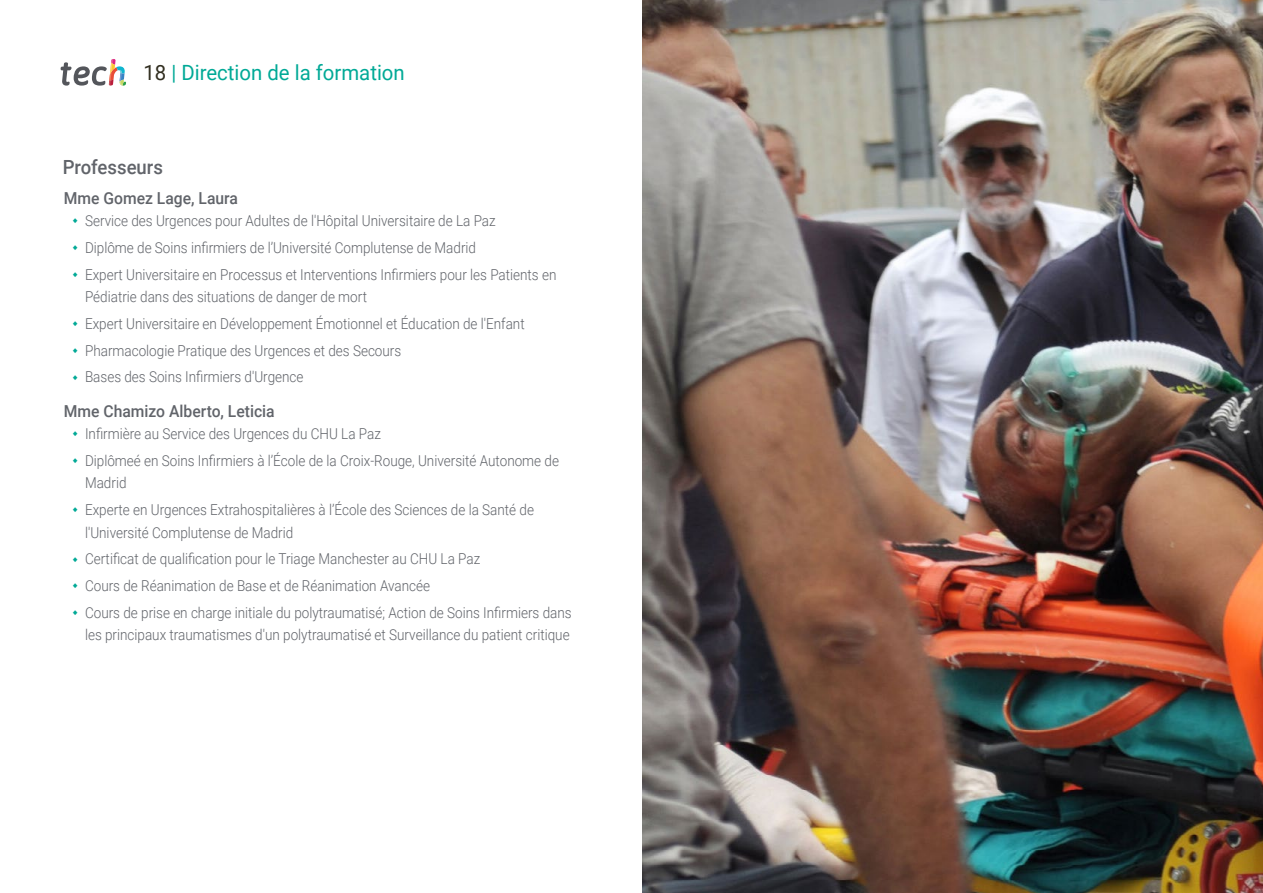
<style>
.page{position:relative;width:1263px;height:893px;background:#fff}
.page>*{position:absolute;margin:0;border:0;box-sizing:border-box;transform-origin:0 0}
.t1{font:21px "Roboto";color:#00a996}
.t2{font:500 19.5px "Roboto";color:#61646a;scale:.95 1}
.t3{font:500 16.5px "Roboto";color:#61646a;scale:.95 1}
.t4{font:300 15px/26.7px "Roboto";color:#61646a;scale:.9 1}
.s1{color:#312e20}
</style>
<div class="page">
<img style="left:642px;top:0;width:621px;height:893px">
<svg style="left:61px;top:59px;width:65px;height:27px"></svg>
<h1 class="t1" style="left:144px;top:57px;width:263px"><span class="s1">18</span> | Direction de la formation</h1>
<h2 class="t2" style="left:63px;top:153px;width:107px">Professeurs</h2>
<p class="t3" style="left:64px;top:186px;width:185px">Mme Gomez Lage, Laura</p>
<p class="t4" style="left:85px;top:207px;width:525px">Service des Urgences pour Adultes de l'Hôpital Universitaire de La Paz<br>Diplôme de Soins infirmiers de l’Université Complutense de Madrid<br>Expert Universitaire en Processus et Interventions Infirmiers pour les Patients en</p>
<p class="t4" style="left:85px;top:283px;width:490px">Pédiatrie dans des situations de danger de mort<br>Expert Universitaire en Développement Émotionnel et Éducation de l'Enfant Pharmacologie Pratique des Urgences et des Secours<br>Bases des Soins Infirmiers d'Urgence</p>
<p class="t3" style="left:64px;top:399px;width:224px">Mme Chamizo Alberto, Leticia</p>
<p class="t4" style="left:85px;top:420px;width:528px">Infirmière au Service des Urgences du CHU La Paz<br>Diplômeé en Soins Infirmiers à l’École de la Croix-Rouge, Université Autonome de</p>
<p class="t4" style="left:85px;top:469px;width:500px">Madrid<br>Experte en Urgences Extrahospitalières à l’École des Sciences de la Santé de</p>
<p class="t4" style="left:85px;top:518px;width:542px">l'Université Complutense de Madrid<br>Certificat de qualification pour le Triage Manchester au CHU La Paz<br>Cours de Réanimation de Base et de Réanimation Avancée<br>Cours de prise en charge initiale du polytraumatisé; Action de Soins Infirmiers dans</p>
<p class="t4" style="left:85px;top:621px;width:540px">les principaux traumatismes d'un polytraumatisé et Surveillance du patient critique</p>
</div>
